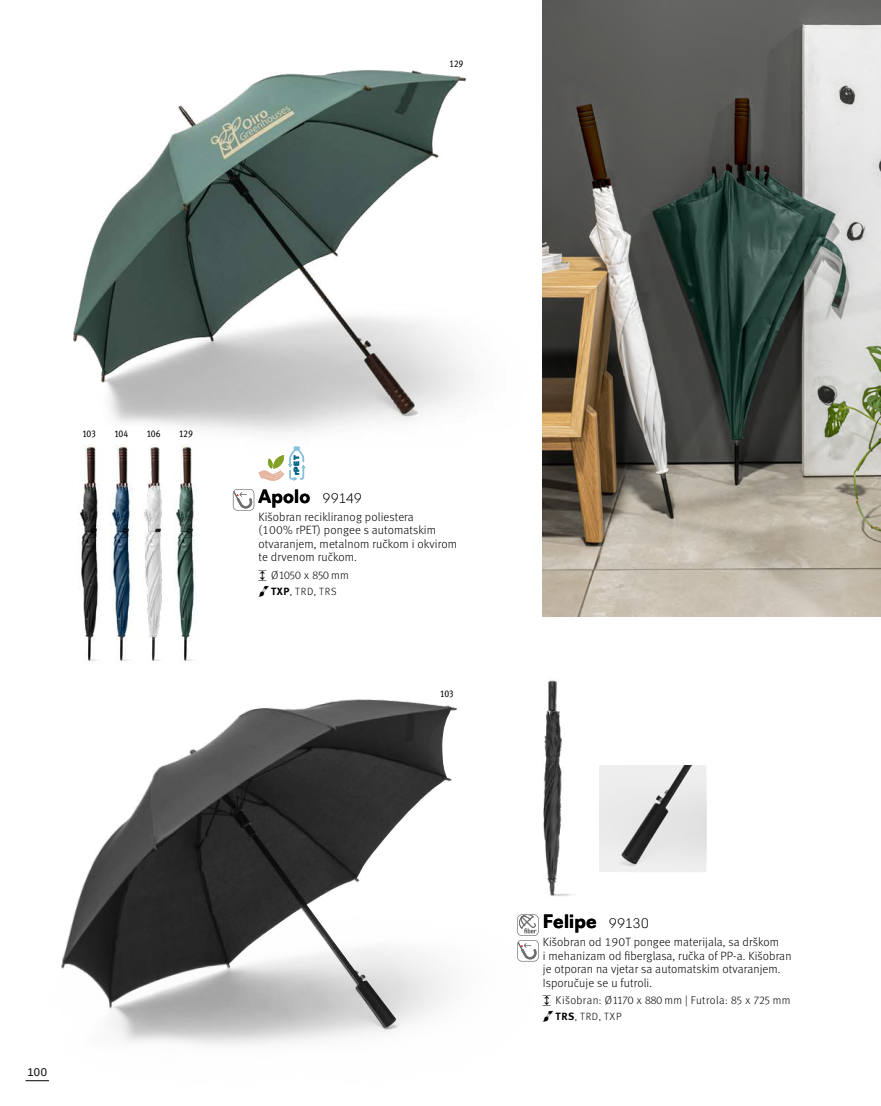
<style>
.page{position:relative;width:881px;height:1106px;background:#fff}
.page>*{position:absolute;margin:0;border:0;box-sizing:border-box;transform-origin:0 0}
.t1{font:700 18px "Navigo";letter-spacing:.01em;color:#000}
.t2{font:300 12px/13.5px "Meta Pro";letter-spacing:.01em;color:#000}
.t3{font:300 11.25px "Meta Pro";letter-spacing:.03em;color:#000}
.t4{font:300 11.25px "Meta Pro";letter-spacing:-.075em;color:#000}
.t5{font:11.25px "Liberation Sans";color:#000}
.t6{font:300 10.5px "Meta Pro";letter-spacing:.08em;color:#000}
.t7{font:condensed 9.75px "Meta Pro";letter-spacing:-.03em;color:#000}
.t8{font:900 7.35px "Montserrat";color:#006188}
.s1{font-weight:100;font-size:12.75px}
.s2{font-weight:700}
</style>
<div class="page">
<img style="left:73px;top:70px;width:399px;height:411px">
<img style="left:73px;top:410px;width:2px;height:71px">
<img style="left:75px;top:410px;width:32px;height:171px">
<img style="left:107px;top:410px;width:33px;height:171px">
<img style="left:140px;top:410px;width:92px;height:171px">
<img style="left:542px;top:0;width:338px;height:617px">
<img style="left:25px;top:581px;width:605px;height:501px">
<img style="left:62px;top:700px;width:334px;height:327px">
<img style="left:519px;top:654px;width:67px;height:261px">
<img style="left:599px;top:765px;width:106px;height:107px">
<svg style="left:26px;top:1080px;width:23px;height:1px"></svg>
<svg style="left:517px;top:914px;width:21px;height:47px"></svg>
<svg style="left:233px;top:489px;width:21px;height:21px"></svg>
<svg style="left:258px;top:446px;width:47px;height:34px"></svg>
<svg style="left:542px;top:995px;width:11px;height:26px"></svg>
<svg style="left:258px;top:581px;width:11px;height:15px"></svg>
<p class="t7" style="left:449px;top:56px;width:16px">129</p>
<p class="t7" style="left:146px;top:426px;width:16px">106</p>
<p class="t7" style="left:82px;top:426px;width:15px">103</p>
<p class="t7" style="left:179px;top:426px;width:16px">129</p>
<p class="t7" style="left:114px;top:426px;width:16px">104</p>
<p class="t8" style="left:291px;top:475px;width:21px;rotate:-90deg">rPET</p>
<h1 class="t1" style="left:258px;top:482px;width:105px">Apolo <span class="s1">99149</span></h1>
<p class="t2" style="left:258px;top:509px;width:200px">Kišobran recikliranog poliestera<br>(100% rPET) pongee s automatskim otvaranjem, metalnom ručkom i okvirom te drvenom ručkom.</p>
<p class="t4" style="left:271px;top:567px;width:79px">Ø1050 x 850 mm</p>
<p class="t6" style="left:271px;top:583px;width:67px"><span class="s2">TXP</span>, TRD, TRS</p>
<p class="t7" style="left:440px;top:686px;width:15px">103</p>
<p class="t5" style="left:27px;top:1065px;width:21px">100</p>
<h1 class="t1" style="left:542px;top:907px;width:107px">Felipe <span class="s1">99130</span></h1>
<p class="t2" style="left:542px;top:934px;width:250px">Kišobran od 190T pongee materijala, sa drškom<br>i mehanizam od fiberglasa, ručka of PP-a. Kišobran je otporan na vjetar sa automatskim otvaranjem.<br>Isporučuje se u futroli.</p>
<p class="t3" style="left:555px;top:992px;width:236px">Kišobran: Ø1170 x 880 mm | Futrola: 85 x 725 mm</p>
<p class="t6" style="left:555px;top:1008px;width:67px"><span class="s2">TRS</span>, TRD, TXP</p>
</div>
